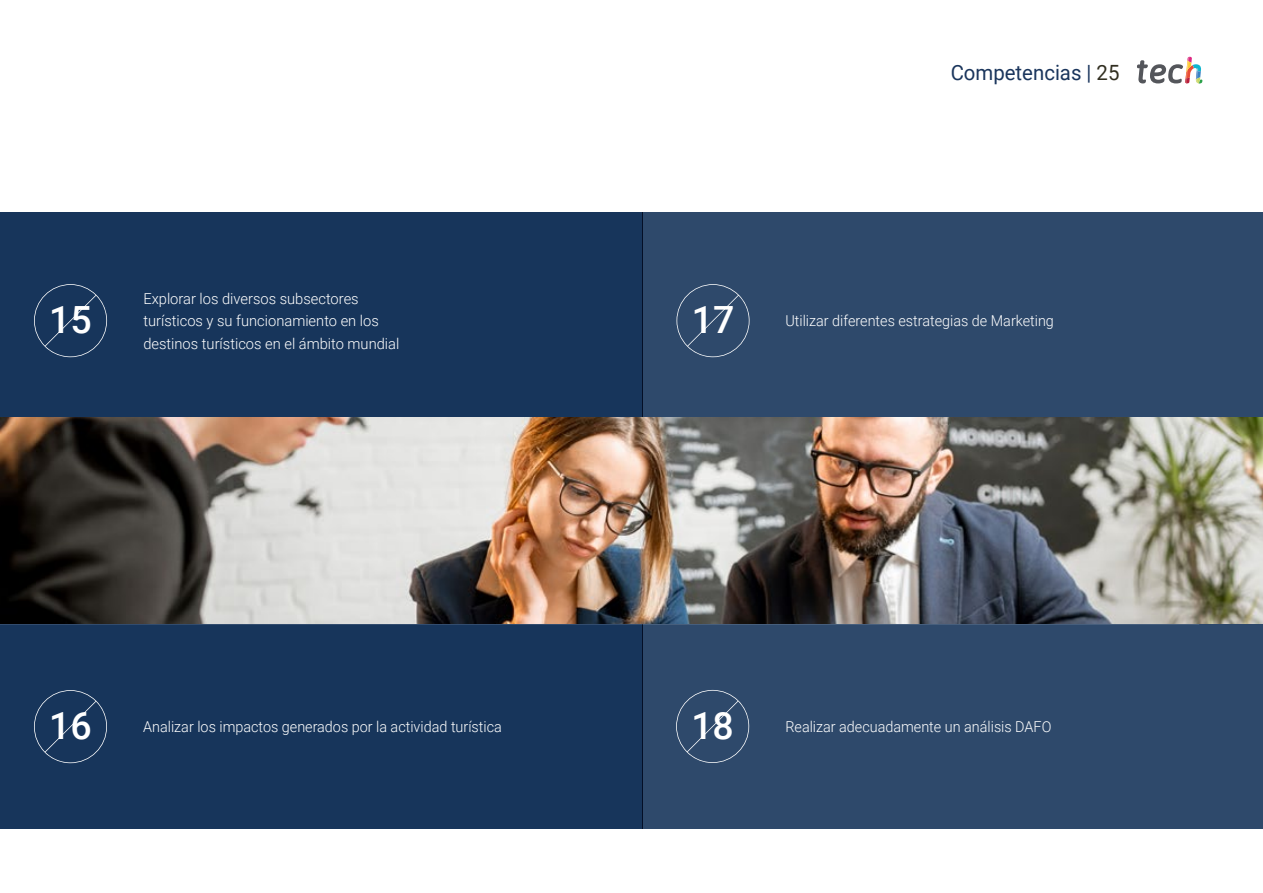
<style>
.page{position:relative;width:1263px;height:893px;background:#fff}
.page>*{position:absolute;margin:0;border:0;box-sizing:border-box;transform-origin:0 0}
.t1{font:500 37.5px "Roboto";color:#fff}
.t2{font:21px "Roboto";color:#1a355c}
.t3{font:300 15px "Roboto";color:#fff;scale:.96 1}
.t4{font:300 15px/22.5px "Roboto";color:#fff}
.s1{color:#312e20}
</style>
<div class="page">
<div style="left:0;top:213px;width:642px;height:616px;background:#17355b"></div>
<div style="left:642px;top:213px;width:621px;height:616px;background:#2e496b"></div>
<svg style="left:34px;top:690px;width:73px;height:73px"></svg>
<svg style="left:676px;top:690px;width:73px;height:73px"></svg>
<svg style="left:676px;top:284px;width:73px;height:73px"></svg>
<hr style="left:0;top:623px;width:1199px;height:1px;background:#fff">
<svg style="left:34px;top:284px;width:73px;height:73px"></svg>
<img style="left:0;top:418px;width:1263px;height:205px">
<svg style="left:1137px;top:57px;width:65px;height:27px"></svg>
<h1 class="t1" style="left:49px;top:294px;width:44px">15</h1>
<p class="t4" style="left:143px;top:287px;width:258px">Explorar los diversos subsectores turísticos y su funcionamiento en los destinos turísticos en el ámbito mundial</p>
<h2 class="t2" style="left:951px;top:57px;width:170px">Competencias | <span class="s1">25</span></h2>
<h1 class="t1" style="left:692px;top:294px;width:44px">17</h1>
<p class="t3" style="left:785px;top:310px;width:281px">Utilizar diferentes estrategias de Marketing</p>
<h1 class="t1" style="left:49px;top:700px;width:44px">16</h1>
<p class="t3" style="left:143px;top:716px;width:375px">Analizar los impactos generados por la actividad turística</p>
<h1 class="t1" style="left:691px;top:699px;width:44px">18</h1>
<p class="t3" style="left:785px;top:716px;width:279px">Realizar adecuadamente un análisis DAFO</p>
</div>
